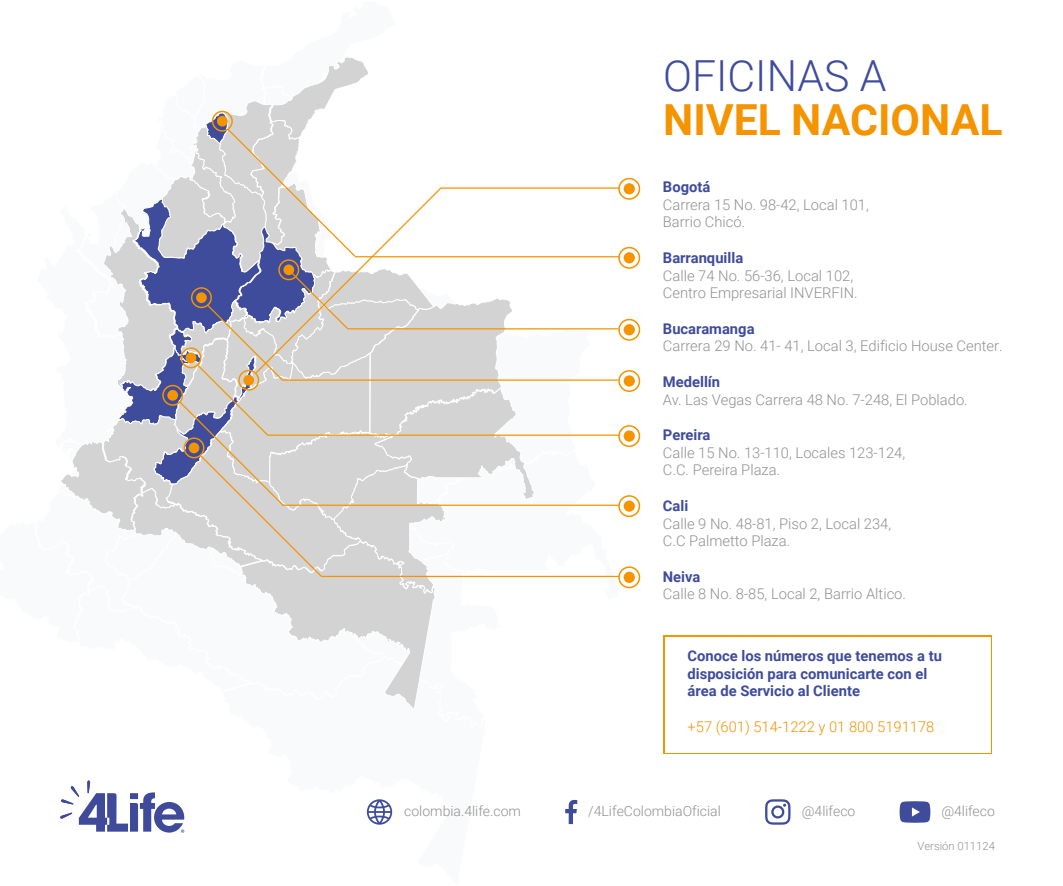
<style>
.page{position:relative;width:1063px;height:886px;background:#fff}
.page>*{position:absolute;margin:0;border:0;box-sizing:border-box;transform-origin:0 0}
.t1{font:700 42.75px "Roboto";color:#f49400}
.t2{font:300 42.75px "Roboto";color:#3f4c9b}
.t3{font:300 14.75px/17.8px "Roboto";color:#919191}
.t4{font:700 14.75px/17.8px "Roboto";color:#3f4c9b}
.t5{font:300 14.75px "Roboto";color:#f49400}
.t6{font:300 14px "Roboto";color:#919191}
.t7{font:300 11.25px "Roboto";color:#919191}
</style>
<div class="page">
<div style="left:618px;top:178px;width:22px;height:22px;border:2px solid #f49400;border-radius:50%"></div>
<div style="left:618px;top:247px;width:22px;height:22px;border:2px solid #f49400;border-radius:50%"></div>
<div style="left:618px;top:319px;width:22px;height:22px;border:2px solid #f49400;border-radius:50%"></div>
<div style="left:618px;top:370px;width:22px;height:22px;border:2px solid #f49400;border-radius:50%"></div>
<div style="left:618px;top:425px;width:22px;height:22px;border:2px solid #f49400;border-radius:50%"></div>
<div style="left:618px;top:495px;width:22px;height:22px;border:2px solid #f49400;border-radius:50%"></div>
<div style="left:618px;top:566px;width:22px;height:22px;border:2px solid #f49400;border-radius:50%"></div>
<div style="left:624px;top:183px;width:11px;height:11px;background:#f49400;border-radius:50%"></div>
<div style="left:624px;top:252px;width:11px;height:11px;background:#f49400;border-radius:50%"></div>
<div style="left:624px;top:324px;width:11px;height:11px;background:#f49400;border-radius:50%"></div>
<div style="left:624px;top:375px;width:11px;height:12px;background:#f49400;border-radius:50%"></div>
<div style="left:624px;top:430px;width:11px;height:12px;background:#f49400;border-radius:50%"></div>
<div style="left:624px;top:500px;width:11px;height:12px;background:#f49400;border-radius:50%"></div>
<div style="left:624px;top:572px;width:11px;height:11px;background:#f49400;border-radius:50%"></div>
<svg style="left:60px;top:780px;width:124px;height:53px"></svg>
<svg style="left:61px;top:57px;width:561px;height:652px"></svg>
<svg style="left:900px;top:801px;width:30px;height:22px"></svg>
<svg style="left:367px;top:799px;width:25px;height:26px"></svg>
<svg style="left:565px;top:800px;width:12px;height:24px"></svg>
<svg style="left:765px;top:799px;width:26px;height:26px"></svg>
<div style="left:664px;top:636px;width:328px;height:118px;background:#f49400"></div>
<div style="left:665px;top:637px;width:326px;height:116px;background:#fff"></div>
<h1 class="t2" style="left:663px;top:46px;width:225px">OFICINAS A</h1>
<h1 class="t1" style="left:663px;top:90px;width:341px">NIVEL NACIONAL</h1>
<p class="t4" style="left:663px;top:177px;width:49px">Bogotá</p>
<p class="t3" style="left:663px;top:195px;width:208px">Carrera 15 No. 98-42, Local 101,<br>Barrio Chicó.</p>
<p class="t4" style="left:663px;top:248px;width:82px">Barranquilla</p>
<p class="t3" style="left:663px;top:266px;width:196px">Calle 74 No. 56-36, Local 102,<br>Centro Empresarial INVERFIN.</p>
<p class="t4" style="left:663px;top:319px;width:93px">Bucaramanga</p>
<p class="t3" style="left:663px;top:337px;width:341px">Carrera 29 No. 41- 41, Local 3, Edificio House Center.</p>
<p class="t4" style="left:663px;top:372px;width:59px">Medellín</p>
<p class="t3" style="left:663px;top:390px;width:306px">Av. Las Vegas Carrera 48 No. 7-248, El Poblado.</p>
<p class="t4" style="left:663px;top:425px;width:49px">Pereira</p>
<p class="t3" style="left:663px;top:443px;width:244px">Calle 15 No. 13-110, Locales 123-124,<br>C.C. Pereira Plaza.</p>
<p class="t4" style="left:663px;top:496px;width:27px">Cali</p>
<p class="t3" style="left:663px;top:514px;width:230px">Calle 9 No. 48-81, Piso 2, Local 234,<br>C.C Palmetto Plaza.</p>
<p class="t4" style="left:663px;top:567px;width:39px">Neiva</p>
<p class="t3" style="left:663px;top:585px;width:245px">Calle 8 No. 8-85, Local 2, Barrio Altico.</p>
<p class="t4" style="left:688px;top:646px;width:256px">Conoce los números que tenemos a tu disposición para comunicarte con el área de Servicio al Cliente</p>
<p class="t5" style="left:688px;top:717px;width:248px">+57 (601) 514-1222 y 01 800 5191178</p>
<p class="t6" style="left:404px;top:801px;width:118px">colombia.4life.com</p>
<p class="t6" style="left:588px;top:801px;width:134px">/4LifeColombiaOficial</p>
<p class="t6" style="left:802px;top:801px;width:55px">@4lifeco</p>
<p class="t6" style="left:941px;top:801px;width:55px">@4lifeco</p>
<p class="t7" style="left:918px;top:838px;width:79px">Versión 011124</p>
</div>
